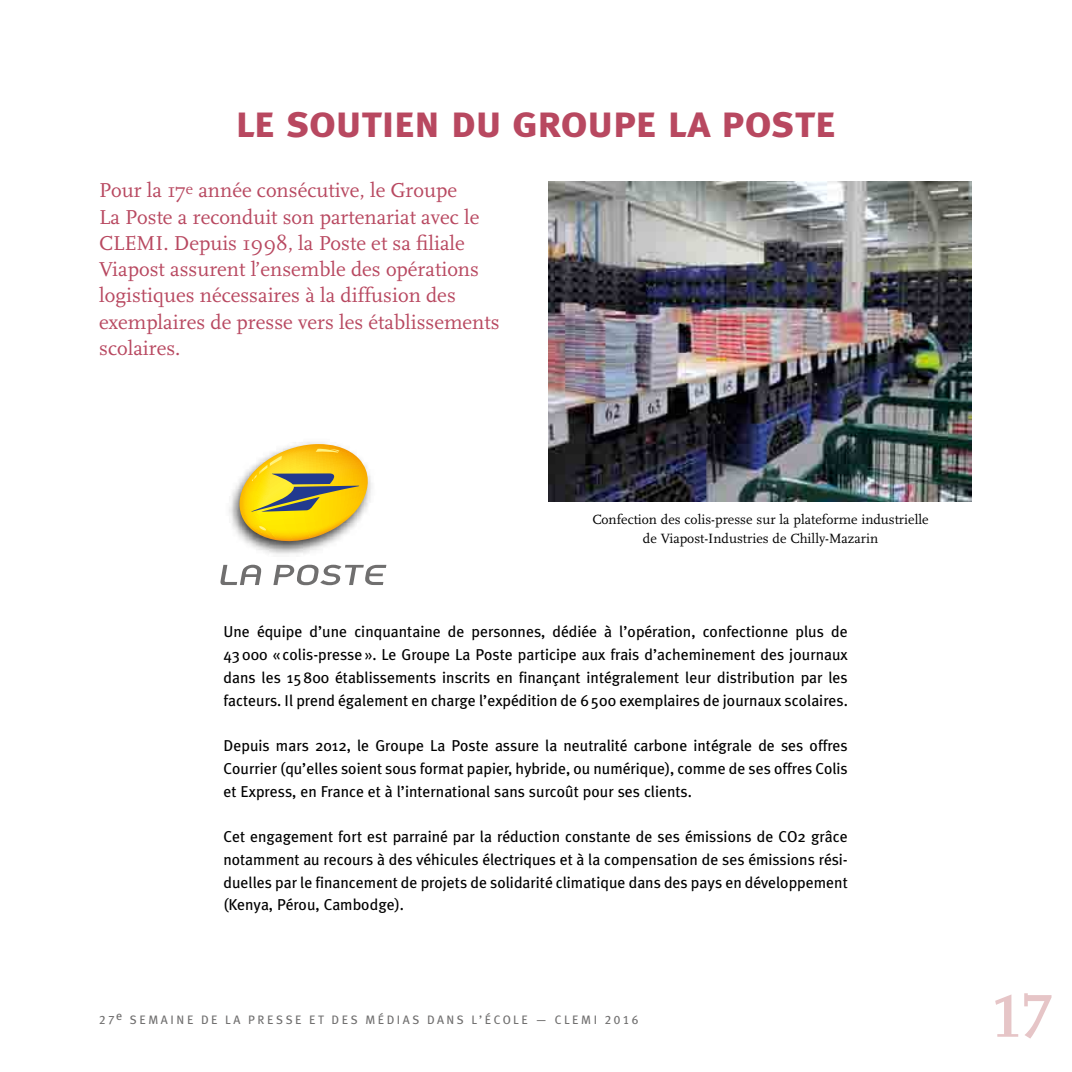
<style>
.page{position:relative;width:1072px;height:1072px;background:#fff}
.page>*{position:absolute;margin:0;border:0;box-sizing:border-box;transform-origin:0 0}
.t1{font:700 63px "Scala Caps";color:#e6c5c7}
.t2{font:45.5px "Meta Plus Bold Caps";letter-spacing:-.025em;color:#b84860}
.t3{font:21px/26.2px "Scala";color:#b84860}
.t4{font:15.75px/22.8px "Meta Plus";color:#000;text-align:justify}
.t5{font:14px/19.2px "Scala";color:#000;text-align:center}
.t6{font:12.25px "Meta Plus Book Caps";letter-spacing:.2em;color:#706f6f}
</style>
<div class="page">
<img style="left:548px;top:182px;width:423px;height:319px">
<img style="left:229px;top:442px;width:143px;height:112px">
<svg style="left:238px;top:444px;width:130px;height:97px;background:#dbc34f"></svg>
<svg style="left:273px;top:564px;width:113px;height:21px"></svg>
<svg style="left:220px;top:564px;width:41px;height:21px"></svg>
<h2 class="t2" style="left:235px;top:94px;width:603px">le soutien du groupe la poste</h2>
<p class="t3" style="left:99px;top:178px;width:402px">Pour la 17<sup>e</sup> année consécutive, le Groupe<br>La Poste a reconduit son partenariat avec le CLEMI. Depuis 1998, la Poste et sa filiale Viapost assurent l’ensemble des opérations logistiques nécessaires à la diffusion des exemplaires de presse vers les établissements scolaires.</p>
<p class="t5" style="left:592px;top:510px;width:337px">Confection des colis-presse sur la plateforme industrielle de Viapost-Industries de Chilly-Mazarin</p>
<p class="t4" style="left:223px;top:620px;width:626px">Une équipe d’une cinquantaine de personnes, dédiée à l’opération, confectionne plus de 43 000 « colis-presse ». Le Groupe La Poste participe aux frais d’acheminement des journaux dans les 15 800 établissements inscrits en finançant intégralement leur distribution par les facteurs. Il prend également en charge l’expédition de 6 500 exemplaires de journaux scolaires.</p>
<p class="t4" style="left:223px;top:734px;width:626px">Depuis mars 2012, le Groupe La Poste assure la neutralité carbone intégrale de ses offres Courrier (qu’elles soient sous format papier, hybride, ou numérique), comme de ses offres Colis et Express, en France et à l’international sans surcoût pour ses clients.</p>
<p class="t4" style="left:223px;top:825px;width:626px">Cet engagement fort est parrainé par la réduction constante de ses émissions de CO2 grâce notamment au recours à des véhicules électriques et à la compensation de ses émissions rési&shy;duelles par le financement de projets de solidarité climatique dans des pays en développement (Kenya, Pérou, Cambodge).</p>
<p class="t6" style="left:99px;top:1012px;width:482px">27<sup>e</sup> SEMAINE DE LA PRE SSE E T DE S M ÉDIA S DAN S L’ÉCOLE — CLEMI</p>
<p class="t6" style="left:605px;top:1012px;width:35px">2016</p>
<h1 class="t1" style="left:991px;top:980px;width:62px">17</h1>
</div>
